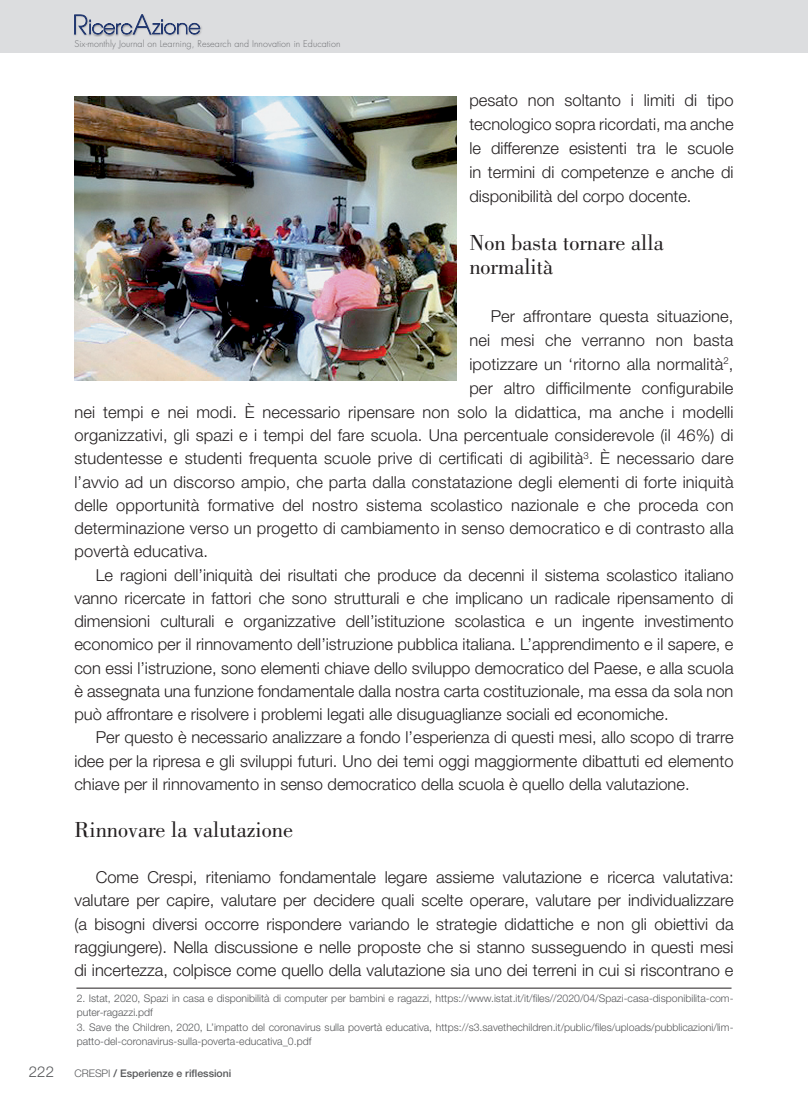
<style>
.page{position:relative;width:808px;height:1106px;background:#fff}
.page>*{position:absolute;margin:0;border:0;box-sizing:border-box;transform-origin:0 0}
.t1{font:22.5px/24px "Bodoni";color:#231f20}
.t2{font:300 16.5px/24px "Helvetica Neue LT";color:#231f20;text-align:justify}
.t3{font:300 15px "Helvetica Neue CE";color:#57585a}
.t4{font:300 10.5px/13.5px "Helvetica Neue CE";color:#57585a}
.t5{font:500 10.5px "Helvetica Neue CE";color:#57585a}
.t6{font:300 9px "Futura";letter-spacing:.01em;color:#6c6d70}
.s1{font-weight:300}
</style>
<div class="page">
<div style="left:0;top:0;width:808px;height:53px;background:#dcdddf"></div>
<div style="left:72px;top:14px;width:18px;height:23px;background:#231f20;opacity:.3"></div>
<div style="left:87px;top:18px;width:48px;height:19px;background:#231f20;opacity:.5"></div>
<div style="left:131px;top:13px;width:23px;height:24px;background:#231f20;opacity:.3"></div>
<div style="left:150px;top:18px;width:53px;height:19px;background:#231f20;opacity:.3"></div>
<svg style="left:74px;top:14px;width:126px;height:21px"></svg>
<hr style="left:76px;top:987px;width:655px;height:1px;background:#231f20">
<img style="left:74px;top:97px;width:383px;height:283px">
<p class="t3" style="left:29px;top:1062px;width:27px">222</p>
<p class="t6" style="left:74px;top:38px;width:268px">Six-monthly Journal on Learning, Research and Innovation in Education</p>
<p class="t2" style="left:469px;top:87px;width:266px">pesato non soltanto i limiti di tipo tecnologico sopra ricordati, ma anche le differenze esistenti tra le scuole in termini di competenze e anche di disponibilità del corpo docente.</p>
<h1 class="t1" style="left:469px;top:230px;width:196px">Non basta tornare alla normalità</h1>
<p class="t2" style="left:491px;top:303px;width:244px">Per affrontare questa situazione,</p>
<p class="t2" style="left:469px;top:327px;width:266px">nei mesi che verranno non basta</p>
<p class="t2" style="left:469px;top:351px;width:266px">ipotizzare un ‘ritorno alla normalità<sup>2</sup>,</p>
<p class="t2" style="left:469px;top:375px;width:266px">per altro difficilmente configurabile</p>
<p class="t2" style="left:74px;top:399px;width:661px">nei tempi e nei modi. È necessario ripensare non solo la didattica, ma anche i modelli</p>
<p class="t2" style="left:74px;top:423px;width:661px">organizzativi, gli spazi e i tempi del fare scuola. Una percentuale considerevole (il 46%) di</p>
<p class="t2" style="left:74px;top:446px;width:661px">studentesse e studenti frequenta scuole prive di certificati di agibilità<sup>3</sup>. È necessario dare</p>
<p class="t2" style="left:74px;top:469px;width:661px">l’avvio ad un discorso ampio, che parta dalla constatazione degli elementi di forte iniquità</p>
<p class="t2" style="left:74px;top:492px;width:661px">delle opportunità formative del nostro sistema scolastico nazionale e che proceda con</p>
<p class="t2" style="left:74px;top:516px;width:661px">determinazione verso un progetto di cambiamento in senso democratico e di contrasto alla</p>
<p class="t2" style="left:74px;top:539px;width:135px">povertà educativa.</p>
<p class="t2" style="left:96px;top:562px;width:639px">Le ragioni dell’iniquità dei risultati che produce da decenni il sistema scolastico italiano</p>
<p class="t2" style="left:74px;top:585px;width:661px">vanno ricercate in fattori che sono strutturali e che implicano un radicale ripensamento di</p>
<p class="t2" style="left:74px;top:609px;width:661px">dimensioni culturali e organizzative dell’istituzione scolastica e un ingente investimento</p>
<p class="t2" style="left:74px;top:632px;width:661px">economico per il rinnovamento dell’istruzione pubblica italiana. L’apprendimento e il sapere, e</p>
<p class="t2" style="left:74px;top:655px;width:661px">con essi l’istruzione, sono elementi chiave dello sviluppo democratico del Paese, e alla scuola</p>
<p class="t2" style="left:74px;top:678px;width:660px">è assegnata una funzione fondamentale dalla nostra carta costituzionale, ma essa da sola non</p>
<p class="t2" style="left:74px;top:702px;width:596px">può affrontare e risolvere i problemi legati alle disuguaglianze sociali ed economiche.</p>
<p class="t2" style="left:96px;top:725px;width:639px">Per questo è necessario analizzare a fondo l’esperienza di questi mesi, allo scopo di trarre</p>
<p class="t2" style="left:74px;top:748px;width:660px">idee per la ripresa e gli sviluppi futuri. Uno dei temi oggi maggiormente dibattuti ed elemento</p>
<p class="t2" style="left:74px;top:771px;width:617px">chiave per il rinnovamento in senso democratico della scuola è quello della valutazione.</p>
<h1 class="t1" style="left:74px;top:817px;width:220px">Rinnovare la valutazione</h1>
<p class="t2" style="left:74px;top:865px;width:661px;line-height:23.2px;text-indent:21px">Come Crespi, riteniamo fondamentale legare assieme valutazione e ricerca valutativa: valutare per capire, valutare per decidere quali scelte operare, valutare per individualizzare (a bisogni diversi occorre rispondere variando le strategie didattiche e non gli obiettivi da raggiungere). Nella discussione e nelle proposte che si stanno susseguendo in questi mesi di incertezza, colpisce come quello della valutazione sia uno dei terreni in cui si riscontrano e</p>
<p class="t4" style="left:77px;top:991px;width:658px">2. Istat, 2020, Spazi in casa e disponibilità di computer per bambini e ragazzi, https://www.istat.it/it/files//2020/04/Spazi-casa-disponibilita-com&shy;puter-ragazzi.pdf</p>
<p class="t4" style="left:77px;top:1020px;width:658px">3. Save the Children, 2020, L’impatto del coronavirus sulla povertà educativa, https://s3.savethechildren.it/public/files/uploads/pubblicazioni/lim&shy;patto-del-coronavirus-sulla-poverta-educativa_0.pdf</p>
<p class="t5" style="left:74px;top:1067px;width:159px"><span class="s1">CRESPI</span> / Esperienze e riflessioni</p>
</div>
